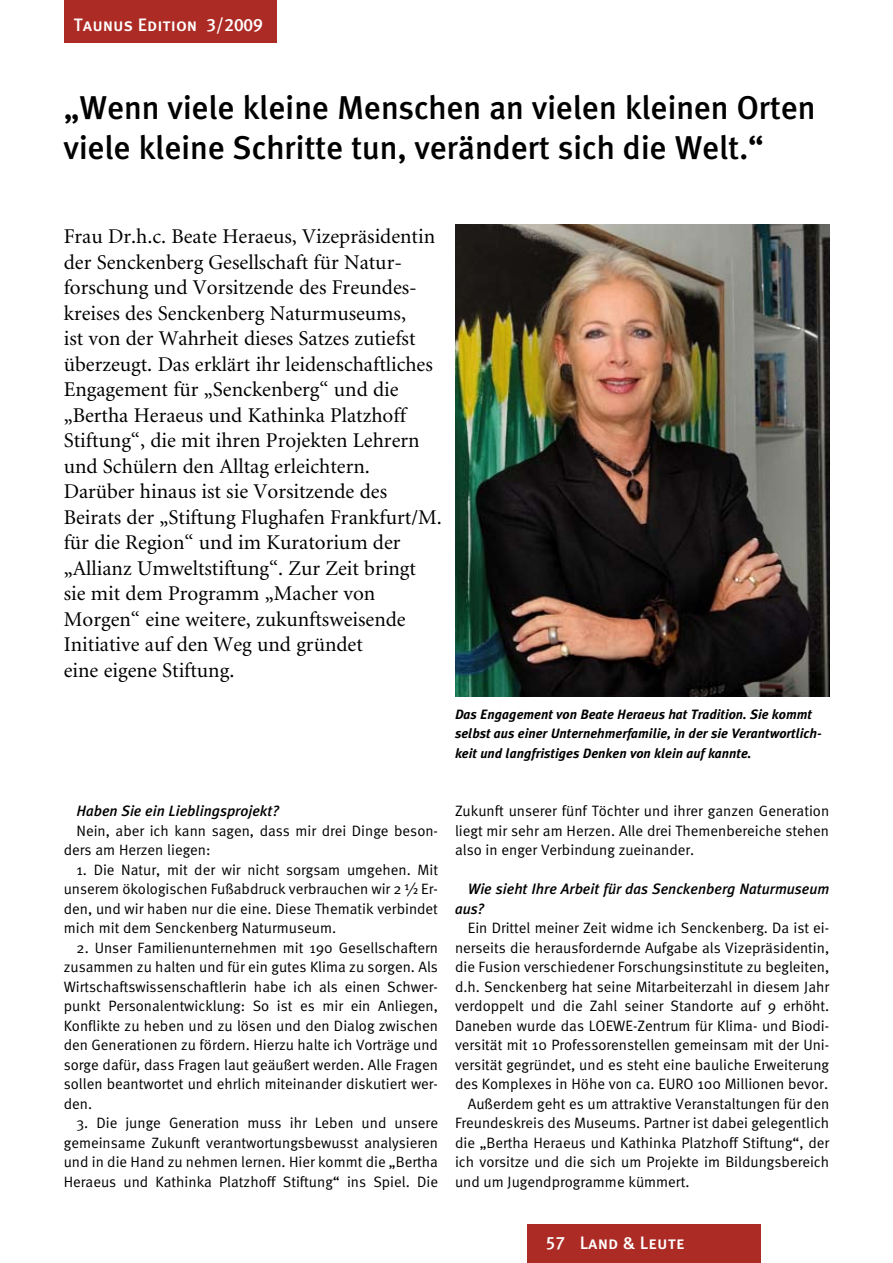
<style>
.page{position:relative;width:893px;height:1263px;background:#fff}
.page>*{position:absolute;margin:0;border:0;box-sizing:border-box;transform-origin:0 0}
.t1{font:500 33px/39.6px "Meta Plus";color:#000}
.t2{font:21px/25.5px "Minion LT";color:#000}
.t3{font:18px "Meta Plus Medium Caps";color:#fff}
.t4{font:15px/19.5px "Meta Normal";color:#000;text-align:justify}
.t5{font:italic 500 15px/19.5px "Meta Plus";color:#000}
.t6{font:italic 700 13.5px/19.5px "Meta Plus";color:#000}
</style>
<div class="page">
<div style="left:527px;top:1225px;width:234px;height:38px;background:#ad2b25"></div>
<div style="left:64px;top:0;width:212px;height:43px;background:#ad2b25"></div>
<img style="left:455px;top:224px;width:374px;height:472px">
<p class="t3" style="left:74px;top:14px;width:191px">Taunus Edition 3/2009</p>
<h1 class="t1" style="left:64px;top:88px;width:753px">„Wenn viele kleine Menschen an vielen kleinen Orten viele kleine Schritte tun, verändert sich die Welt.“</h1>
<p class="t2" style="left:64px;top:225px;width:380px">Frau Dr.h.c. Beate Heraeus, Vizepräsidentin der Senckenberg Gesellschaft für Natur&shy;forschung und Vorsitzende des Freundes&shy;kreises des Senckenberg Naturmuseums,<br>ist von der Wahrheit dieses Satzes zutiefst überzeugt. Das erklärt ihr leidenschaftliches Engagement für „Senckenberg“ und die „Bertha Heraeus und Kathinka Platzhoff Stiftung“, die mit ihren Projekten Lehrern und Schülern den Alltag erleichtern.<br>Darüber hinaus ist sie Vorsitzende des Beirats der „Stiftung Flughafen Frankfurt/M. für die Region“ und im Kuratorium der „Allianz Umweltstiftung“. Zur Zeit bringt sie mit dem Programm „Macher von Morgen“ eine weitere, zukunftsweisende Initiative auf den Weg und gründet<br>eine eigene Stiftung.</p>
<p class="t6" style="left:455px;top:704px;width:368px">Das Engagement von Beate Heraeus hat Tradition. Sie kommt selbst aus einer Unternehmerfamilie, in der sie Verantwortlich&shy;keit und langfristiges Denken von klein auf kannte.</p>
<p class="t5" style="left:77px;top:801px;width:204px">Haben Sie ein Lieblingsprojekt?</p>
<p class="t4" style="left:64px;top:820px;width:376px;text-indent:13px">Nein, aber ich kann sagen, dass mir drei Dinge beson&shy;ders am Herzen liegen:</p>
<p class="t4" style="left:64px;top:859px;width:376px;text-indent:13px">1. Die Natur, mit der wir nicht sorgsam umgehen. Mit unserem ökologischen Fußabdruck verbrauchen wir 2 ½ Er&shy;den, und wir haben nur die eine. Diese Thematik verbindet mich mit dem Senckenberg Naturmuseum.</p>
<p class="t4" style="left:64px;top:937px;width:376px;text-indent:13px">2. Unser Familienunternehmen mit 190 Gesellschaftern zusammen zu halten und für ein gutes Klima zu sorgen. Als Wirtschaftswissenschaftlerin habe ich als einen Schwer&shy;punkt Personalentwicklung: So ist es mir ein Anliegen, Konflikte zu heben und zu lösen und den Dialog zwischen den Generationen zu fördern. Hierzu halte ich Vorträge und sorge dafür, dass Fragen laut geäußert werden. Alle Fragen sollen beantwortet und ehrlich miteinander diskutiert wer&shy;den.</p>
<p class="t4" style="left:64px;top:1113px;width:376px;text-indent:13px">3. Die junge Generation muss ihr Leben und unsere gemeinsame Zukunft verantwortungsbewusst analysieren und in die Hand zu nehmen lernen. Hier kommt die „Bertha Heraeus und Kathinka Platzhoff Stiftung“ ins Spiel. Die</p>
<p class="t4" style="left:455px;top:801px;width:376px">Zukunft unserer fünf Töchter und ihrer ganzen Generation liegt mir sehr am Herzen. Alle drei Themenbereiche stehen also in enger Verbindung zueinander.</p>
<p class="t5" style="left:455px;top:879px;width:376px;text-indent:13px">Wie sieht Ihre Arbeit für das Senckenberg Naturmuseum aus?</p>
<p class="t4" style="left:468px;top:918px;width:363px">Ein Drittel meiner Zeit widme ich Senckenberg. Da ist ei-</p>
<p class="t4" style="left:455px;top:937px;width:376px">nerseits die herausfordernde Aufgabe als Vizepräsidentin,</p>
<p class="t4" style="left:455px;top:957px;width:376px">die Fusion verschiedener Forschungsinstitute zu begleiten,</p>
<p class="t4" style="left:455px;top:976px;width:376px">d.h. Senckenberg hat seine Mitarbeiterzahl in diesem Jahr</p>
<p class="t4" style="left:455px;top:996px;width:376px">verdoppelt und die Zahl seiner Standorte auf 9 erhöht.</p>
<p class="t4" style="left:455px;top:1015px;width:376px">Daneben wurde das LOEWE-Zentrum für Klima- und Biodi-</p>
<p class="t4" style="left:455px;top:1035px;width:376px">versität mit 10 Professorenstellen gemeinsam mit der Uni-</p>
<p class="t4" style="left:455px;top:1054px;width:376px">versität gegründet, und es steht eine bauliche Erweiterung</p>
<p class="t4" style="left:455px;top:1074px;width:375px">des Komplexes in Höhe von ca. EURO 100 Millionen bevor.</p>
<p class="t4" style="left:468px;top:1093px;width:363px">Außerdem geht es um attraktive Veranstaltungen für den</p>
<p class="t4" style="left:455px;top:1113px;width:376px">Freundeskreis des Museums. Partner ist dabei gelegentlich</p>
<p class="t4" style="left:455px;top:1132px;width:376px">die „Bertha Heraeus und Kathinka Platzhoff Stiftung“, der</p>
<p class="t4" style="left:455px;top:1152px;width:376px">ich vorsitze und die sich um Projekte im Bildungsbereich</p>
<p class="t4" style="left:455px;top:1171px;width:236px">und um Jugendprogramme kümmert.</p>
<p class="t3" style="left:546px;top:1232px;width:141px">57 Land &amp; Leute</p>
</div>
